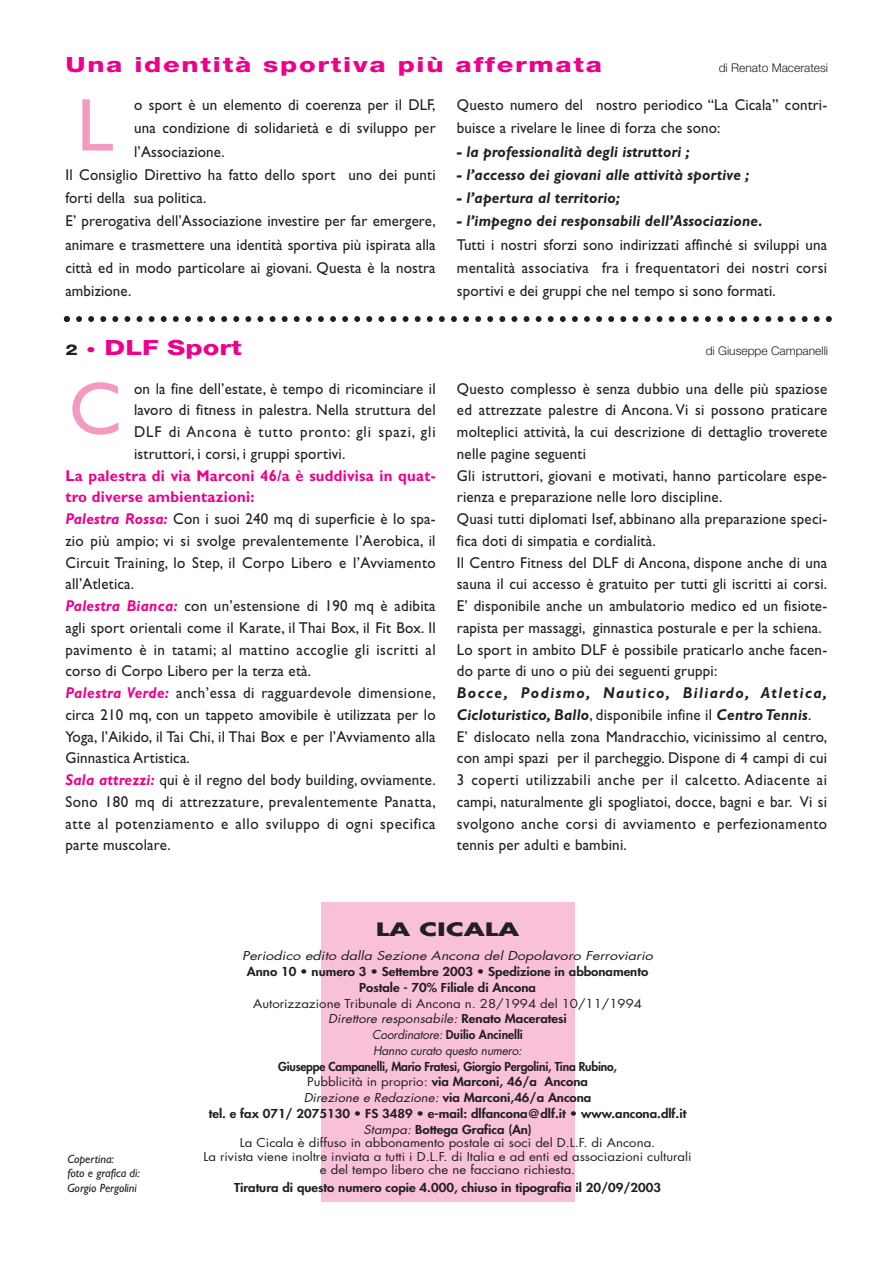
<style>
.page{position:relative;width:893px;height:1263px;background:#fff}
.page>*{position:absolute;margin:0;border:0;box-sizing:border-box;transform-origin:0 0}
.t1{font:75px "Gill Sans";color:#f49ac1}
.t2{font:800 21px "Helvetica Neue";letter-spacing:.065em;color:#ec008c;scale:1.3 1}
.t3{font:800 21px "Helvetica Neue";color:#ec008c;scale:1.3 1}
.t4{font:700 18px "Futura";color:#231f20;scale:1.5 1}
.t5{font:15.75px/21.8px "Gill Sans";letter-spacing:.015em;color:#231f20;scale:.95 1}
.t6{font:italic 700 15.75px "Gill Sans";letter-spacing:.01em;color:#231f20;scale:.95 1}
.t7{font:800 12px/15.8px "Futura";color:#231f20;text-align:center}
.t8{font:12px/13.5px "Futura";color:#231f20;text-align:center;scale:1.1 1}
.t9{font:italic 12px/15.8px "Futura";color:#231f20;text-align:center;scale:1.1 1}
.t10{font:800 12px/15.8px "Futura";color:#231f20;text-align:center;scale:1.1 1}
.t11{font:italic 12px "Futura";color:#231f20;scale:1.2 1}
.t12{font:italic 12px/14.4px "Gill Sans";color:#231f20}
.t13{font:300 12px "Helvetica Neue";color:#231f20}
.s1{font-size:15px;color:#231f20}
.s2{font-size:15px}
.s3{font-weight:700;color:#ec008c}
.s4{font-weight:700;font-style:italic;color:#ec008c}
.s5{font-weight:700;font-style:italic}
.s6{font-style:normal}
.s7{font-weight:800;font-style:normal}
.s8{font-weight:400}
.s9{font-weight:400;font-style:italic}
</style>
<div class="page">
<div style="left:321px;top:903px;width:253px;height:299px;background:#f8c1d9"></div>
<svg style="left:64px;top:316px;width:767px;height:6px"></svg>
<h2 class="t2" style="left:65px;top:57px;width:414px">Una identità sportiva più affermata</h2>
<p class="t13" style="left:718px;top:63px;width:111px">di Renato Maceratesi</p>
<h1 class="t1" style="left:77px;top:99px;width:38px">L</h1>
<p class="t5" style="left:457px;top:95px;width:391px;line-height:23.2px">Questo numero del nostro periodico “La Cicala” contri&shy;buisce a rivelare le linee di forza che sono:</p>
<p class="t6" style="left:457px;top:146px;width:246px">- la professionalità degli istruttori ;</p>
<p class="t6" style="left:457px;top:169px;width:309px">- l’accesso dei giovani alle attività sportive ;</p>
<p class="t6" style="left:457px;top:192px;width:173px">- l’apertura al territorio;</p>
<p class="t6" style="left:457px;top:216px;width:323px">- l’impegno dei responsabili dell’Associazione.</p>
<p class="t5" style="left:457px;top:234px;width:391px;line-height:23.2px;text-align:justify">Tutti i nostri sforzi sono indirizzati affinché si sviluppi una mentalità associativa fra i frequentatori dei nostri corsi sportivi e dei gruppi che nel tempo si sono formati.</p>
<p class="t5" style="left:134px;top:96px;width:319px">o sport è un elemento di coerenza per il DLF,</p>
<p class="t5" style="left:134px;top:119px;width:319px">una condizione di solidarietà e di sviluppo per</p>
<p class="t5" style="left:134px;top:142px;width:97px">l’Associazione.</p>
<p class="t5" style="left:65px;top:165px;width:391px">Il Consiglio Direttivo ha fatto dello sport uno dei punti</p>
<p class="t5" style="left:65px;top:189px;width:150px">forti della sua politica.</p>
<p class="t5" style="left:65px;top:212px;width:391px">E’ prerogativa dell’Associazione investire per far emergere,</p>
<p class="t5" style="left:65px;top:235px;width:391px">animare e trasmettere una identità sportiva più ispirata alla</p>
<p class="t5" style="left:65px;top:258px;width:391px">città ed in modo particolare ai giovani. Questa è la nostra</p>
<p class="t5" style="left:65px;top:282px;width:71px">ambizione.</p>
<h2 class="t3" style="left:65px;top:340px;width:137px"><span class="s1">2</span> <span class="s2">•</span> DLF Sport</h2>
<p class="t13" style="left:705px;top:347px;width:124px">di Giuseppe Campanelli</p>
<h1 class="t1" style="left:69px;top:383px;width:55px">C</h1>
<p class="t5" style="left:134px;top:379px;width:319px;text-align:justify">on la fine dell’estate, è tempo di ricominciare il lavoro di fitness in palestra. Nella struttura del DLF di Ancona è tutto pronto: gli spazi, gli istruttori, i corsi, i gruppi sportivi.</p>
<p class="t5" style="left:65px;top:466px;width:391px"><span class="s3">La palestra di via Marconi 46/a è suddivisa in quat&shy;tro diverse ambientazioni:<br></span><span class="s4">Palestra Rossa:</span> Con i suoi 240 mq di superficie è lo spa&shy;zio più ampio; vi si svolge prevalentemente l’Aerobica, il Circuit Training, lo Step, il Corpo Libero e l’Avviamento all’Atletica.<br><span class="s4">Palestra Bianca:</span> con un’estensione di 190 mq è adibita agli sport orientali come il Karate, il Thai Box, il Fit Box. Il pavimento è in tatami; al mattino accoglie gli iscritti al corso di Corpo Libero per la terza età.<br><span class="s4">Palestra Verde:</span> anch’essa di ragguardevole dimensione, circa 210 mq, con un tappeto amovibile è utilizzata per lo Yoga, l’Aikido, il Tai Chi, il Thai Box e per l’Avviamento alla Ginnastica Artistica.<br><span class="s4">Sala attrezzi:</span> qui è il regno del body building, ovviamente.<br>Sono 180 mq di attrezzature, prevalentemente Panatta, atte al potenziamento e allo sviluppo di ogni specifica parte muscolare.</p>
<p class="t5" style="left:457px;top:379px;width:391px">Questo complesso è senza dubbio una delle più spaziose ed attrezzate palestre di Ancona. Vi si possono praticare molteplici attività, la cui descrizione di dettaglio troverete nelle pagine seguenti<br>Gli istruttori, giovani e motivati, hanno particolare espe&shy;rienza e preparazione nelle loro discipline.<br>Quasi tutti diplomati Isef, abbinano alla preparazione speci&shy;fica doti di simpatia e cordialità.<br>Il Centro Fitness del DLF di Ancona, dispone anche di una sauna il cui accesso è gratuito per tutti gli iscritti ai corsi.<br>E’ disponibile anche un ambulatorio medico ed un fisiote&shy;rapista per massaggi, ginnastica posturale e per la schiena.<br>Lo sport in ambito DLF è possibile praticarlo anche facen&shy;do parte di uno o più dei seguenti gruppi:</p>
<p class="t5" style="left:457px;top:684px;width:391px"><span class="s5">Bocce, Podismo, Nautico, Biliardo, Atletica, Cicloturistico, Ballo</span>, disponibile infine il <span class="s5">Centro Tennis</span>.<br>E’ dislocato nella zona Mandracchio, vicinissimo al centro, con ampi spazi per il parcheggio. Dispone di 4 campi di cui 3 coperti utilizzabili anche per il calcetto. Adiacente ai campi, naturalmente gli spogliatoi, docce, bagni e bar. Vi si svolgono anche corsi di avviamento e perfezionamento tennis per adulti e bambini.</p>
<p class="t12" style="left:67px;top:1153px;width:74px">Copertina:<br>foto e grafica di:<br>Gorgio Pergolini</p>
<p class="t4" style="left:376px;top:921px;width:97px">LA CICALA</p>
<p class="t11" style="left:242px;top:950px;width:344px">Periodico edito dalla Sezione Ancona del Dopolavoro Ferroviario</p>
<p class="t10" style="left:247px;top:965px;width:366px">Anno 10 • numero 3 • Settembre 2003 • Spedizione in abbonamento<br>Postale - 70% Filiale di Ancona</p>
<p class="t9" style="left:253px;top:996px;width:355px"><span class="s6">Autorizzazione Tribunale di Ancona n. 28/1994 del 10/11/1994<br></span>Direttore responsabile: <span class="s7">Renato Maceratesi<br></span>Coordinatore: <span class="s7">Duilio Ancinelli<br></span>Hanno curato questo numero:</p>
<p class="t7" style="left:209px;top:1059px;width:479px">Giuseppe Campanelli, Mario Fratesi, Giorgio Pergolini, Tina Rubino,<br><span class="s8">Pubblicità in proprio:</span> via Marconi, 46/a Ancona<br><span class="s9">Direzione e Redazione:</span> via Marconi,46/a Ancona<br>tel. e fax 071/ 2075130 • FS 3489 • e-mail: dlfancona@dlf.it • www.ancona.dlf.it <span class="s9">Stampa:</span> Bottega Grafica (An)</p>
<p class="t8" style="left:203px;top:1137px;width:445px">La Cicala è diffuso in abbonamento postale ai soci del D.L.F. di Ancona.<br>La rivista viene inoltre inviata a tutti i D.L.F. di Italia e ad enti ed associazioni culturali e del tempo libero che ne facciano richiesta.</p>
<p class="t10" style="left:234px;top:1181px;width:389px">Tiratura di questo numero copie 4.000, chiuso in tipografia il 20/09/2003</p>
</div>
